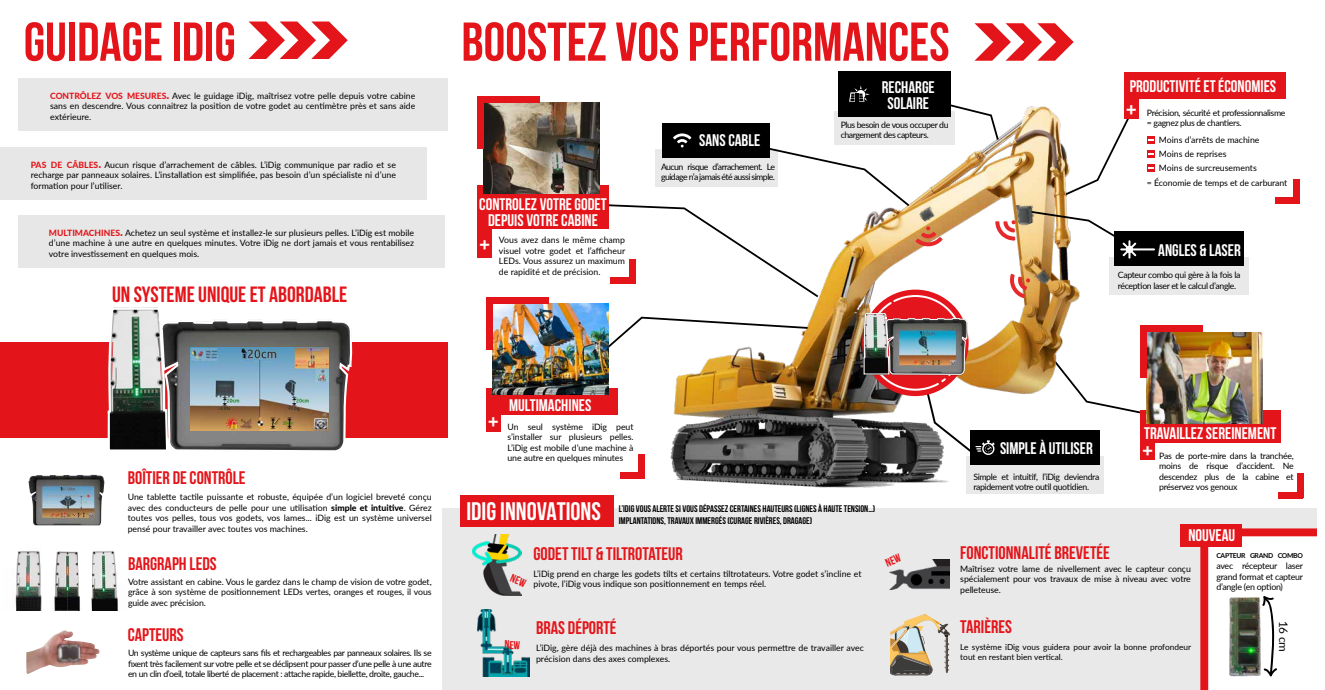
<style>
.page{position:relative;width:1325px;height:690px;background:#fff}
.page>*{position:absolute;margin:0;border:0;box-sizing:border-box;transform-origin:0 0}
.t1{font:700 54.6px "Bebas Neue";color:#e4151a}
.t2{font:700 26.34px "Bebas Neue";color:#fff}
.t3{font:700 25.38px "Bebas Neue";color:#fff}
.t4{font:700 22.05px "Bebas Neue";color:#e4151a}
.t5{font:700 18.2px "Bebas Neue";color:#e4151a}
.t6{font:700 16.8px/16.5px "Bebas Neue";color:#fff;text-align:center}
.t7{font:11.72px "Lato";color:#000}
.t8{font:700 9.62px/11.4px "Bebas Neue";color:#000}
.t9{font:8.84px/10.6px "Lato";letter-spacing:-.03em;color:#000;text-align:justify}
.t10{font:8.75px/10.5px "Lato";letter-spacing:-.01em;color:#000;text-align:justify}
.t11{font:8.75px/10.5px "Lato";letter-spacing:-.04em;color:#000}
.t12{font:8.75px/10.5px "Lato";letter-spacing:-.06em;color:#000}
.t13{font:8.75px/10.5px "Lato";letter-spacing:-.05em;color:#000}
.t14{font:8.31px/10px "Lato";color:#000}
.t15{font:700 6.83px "Lato";letter-spacing:-.045em;color:#000}
.s1{font-weight:800;font-size:8.58px;color:#e4151a}
.s2{font-weight:800;font-size:12.25px;color:#e4151a}
.s3{font-weight:800}
</style>
<div class="page">
<img style="left:26px;top:630px;width:74px;height:43px">
<img style="left:28px;top:474px;width:76px;height:51px">
<img style="left:54px;top:551px;width:25px;height:39px">
<img style="left:54px;top:590px;width:64px;height:20px">
<img style="left:16px;top:551px;width:25px;height:16px">
<img style="left:12px;top:567px;width:30px;height:43px">
<img style="left:78px;top:551px;width:38px;height:13px">
<img style="left:92px;top:564px;width:25px;height:26px">
<img style="left:78px;top:591px;width:13px;height:19px">
<div style="left:1109px;top:257px;width:140px;height:37px;background:#e9e9e9"></div>
<div style="left:1114px;top:231px;width:130px;height:34px;background:#000"></div>
<div style="left:442px;top:508px;width:882px;height:182px;background:#e9e9e9"></div>
<div style="left:0;top:342px;width:447px;height:95px;background:#e4151a"></div>
<svg style="left:248px;top:22px;width:100px;height:37px"></svg>
<svg style="left:974px;top:23px;width:99px;height:38px"></svg>
<div style="left:838px;top:72px;width:113px;height:45px;background:#000"></div>
<div style="left:460px;top:494px;width:153px;height:32px;background:#e4151a"></div>
<img style="left:477px;top:609px;width:52px;height:67px">
<img style="left:472px;top:534px;width:50px;height:61px">
<div style="left:477px;top:186px;width:131px;height:43px;background:#e4151a"></div>
<div style="left:477px;top:209px;width:15px;height:49px;background:#e4151a"></div>
<img style="left:483px;top:103px;width:110px;height:91px">
<div style="left:477px;top:96px;width:63px;height:7px;background:#e4151a"></div>
<div style="left:477px;top:96px;width:7px;height:52px;background:#e4151a"></div>
<div style="left:1140px;top:410px;width:140px;height:33px;background:#e4151a"></div>
<img style="left:1162px;top:332px;width:100px;height:91px">
<div style="left:1140px;top:325px;width:63px;height:7px;background:#e4151a"></div>
<div style="left:1278px;top:492px;width:25px;height:6px;background:#e4151a"></div>
<div style="left:1296px;top:473px;width:7px;height:25px;background:#e4151a"></div>
<div style="left:486px;top:387px;width:131px;height:27px;background:#e4151a"></div>
<div style="left:486px;top:391px;width:14px;height:40px;background:#e4151a"></div>
<img style="left:492px;top:303px;width:101px;height:92px">
<div style="left:486px;top:297px;width:62px;height:6px;background:#e4151a"></div>
<div style="left:486px;top:297px;width:6px;height:52px;background:#e4151a"></div>
<svg style="left:107px;top:307px;width:246px;height:144px"></svg>
<div style="left:1275px;top:197px;width:24px;height:6px;background:#e4151a"></div>
<div style="left:1293px;top:179px;width:6px;height:24px;background:#e4151a"></div>
<div style="left:1124px;top:72px;width:161px;height:27px;background:#e4151a"></div>
<img style="left:593px;top:85px;width:569px;height:437px">
<img style="left:890px;top:559px;width:59px;height:30px">
<svg style="left:890px;top:613px;width:59px;height:62px"></svg>
<div style="left:1180px;top:523px;width:62px;height:23px;background:#e4151a"></div>
<img style="left:190px;top:348px;width:138px;height:82px">
<div style="left:18px;top:215px;width:427px;height:52px;background:#e7e7e7"></div>
<div style="left:18px;top:78px;width:429px;height:52px;background:#e7e7e7"></div>
<div style="left:0;top:147px;width:427px;height:52px;background:#e7e7e7"></div>
<svg style="left:1200px;top:528px;width:117px;height:162px"></svg>
<div style="left:1317px;top:0;width:7px;height:690px;background:#fff"></div>
<svg style="left:890px;top:559px;width:11px;height:7px"></svg>
<svg style="left:505px;top:640px;width:15px;height:9px"></svg>
<svg style="left:510px;top:574px;width:12px;height:13px"></svg>
<h1 class="t1" style="left:24px;top:12px;width:213px">GUIDAGE IDIG</h1>
<h1 class="t1" style="left:461px;top:12px;width:489px">BOOSTEZ VOS PERFORMANCES</h1>
<h3 class="t6" style="left:881px;top:78px;width:54px">RECHARGE<br>SOLAIRE</h3>
<p class="t10" style="left:50px;top:90px;width:367px"><span class="s1">CONTRÔLEZ VOS MESURES</span><span class="s2">.</span> Avec le guidage iDig, maîtrisez votre pelle depuis votre cabine sans en descendre. Vous connaitrez la position de votre godet au centimètre près et sans aide extérieure.</p>
<p class="t10" style="left:31px;top:159px;width:367px"><span class="s1">PAS DE CÂBLES</span><span class="s2">.</span> Aucun risque d’arrachement de câbles. L’iDig communique par radio et se recharge par panneaux solaires. L’installation est simplifiée, pas besoin d’un spécialiste ni d’une formation pour l’utiliser.</p>
<p class="t10" style="left:49px;top:227px;width:367px"><span class="s1">MULTIMACHINES</span><span class="s2">.</span> Achetez un seul système et installez-le sur plusieurs pelles. L’iDig est mobile d’une machine à une autre en quelques minutes. Votre iDig ne dort jamais et vous rentabilisez votre investissement en quelques mois.</p>
<p class="t13" style="left:840px;top:119px;width:109px">Plus besoin de vous occuper du chargement des capteurs.</p>
<h3 class="t6" style="left:699px;top:132px;width:63px">SANS CABLE</h3>
<p class="t12" style="left:661px;top:161px;width:115px">Aucun risque d’arrachement. Le guidage n’a jamais été aussi simple.</p>
<h3 class="t6" style="left:479px;top:195px;width:129px">CONTROLEZ VOTRE GODET<br>DEPUIS VOTRE CABINE</h3>
<h2 class="t2" style="left:479px;top:231px;width:12px">+</h2>
<p class="t10" style="left:499px;top:234px;width:128px">Vous avez dans le même champ visuel votre godet et l’afficheur LEDs. Vous assurez un maximum de rapidité et de précision.</p>
<h3 class="t4" style="left:112px;top:282px;width:237px">UN SYSTEME UNIQUE ET ABORDABLE</h3>
<h3 class="t6" style="left:1129px;top:78px;width:148px">PRODUCTIVITÉ ET ÉCONOMIES</h3>
<h2 class="t2" style="left:1126px;top:95px;width:12px">+</h2>
<p class="t11" style="left:1146px;top:107px;width:140px">Précision, sécurité et professionnalisme = gagnez plus de chantiers.</p>
<p class="t10" style="left:1158px;top:133px;width:102px;line-height:13.9px;text-align:left">Moins d’arrêts de machine<br>Moins de reprises<br>Moins de surcreusements</p>
<p class="t10" style="left:1146px;top:177px;width:142px">= Économie de temps et de carburant</p>
<h3 class="t6" style="left:1158px;top:241px;width:84px">ANGLES &amp; LASER</h3>
<p class="t11" style="left:1117px;top:269px;width:124px">Capteur combo qui gère à la fois la réception laser et le calcul d’angle.</p>
<h3 class="t5" style="left:128px;top:468px;width:119px">BOÎTIER DE CONTRÔLE</h3>
<p class="t10" style="left:128px;top:491px;width:305px">Une tablette tactile puissante et robuste, équipée d’un logiciel breveté conçu avec des conducteurs de pelle pour une utilisation <span class="s3">simple et intuitive</span>. Gérez toutes vos pelles, tous vos godets, vos lames... iDig est un système universel pensé pour travailler avec toutes vos machines.</p>
<h3 class="t5" style="left:128px;top:553px;width:90px">BARGRAPH LEDS</h3>
<p class="t10" style="left:128px;top:576px;width:305px">Votre assistant en cabine. Vous le gardez dans le champ de vision de votre godet, grâce à son système de positionnement LEDs vertes, oranges et rouges, il vous guide avec précision.</p>
<h3 class="t5" style="left:128px;top:624px;width:57px">CAPTEURS</h3>
<p class="t10" style="left:128px;top:647px;width:305px">Un système unique de capteurs sans fils et rechargeables par panneaux solaires. Ils se fixent très facilement sur votre pelle et se déclipsent pour passer d’une pelle à une autre en un clin d’oeil, totale liberté de placement : attache rapide, biellette, droite, gauche...</p>
<h2 class="t2" style="left:488px;top:407px;width:12px">+</h2>
<h3 class="t6" style="left:509px;top:396px;width:84px">MULTIMACHINES</h3>
<p class="t10" style="left:507px;top:421px;width:127px">Un seul système iDig peut s’installer sur plusieurs pelles.<br>L’iDig est mobile d’une machine à une autre en quelques minutes</p>
<h3 class="t3" style="left:466px;top:497px;width:136px">IDIG INNOVATIONS</h3>
<p class="t8" style="left:619px;top:503px;width:258px">L’IDIG VOUS ALERTE SI VOUS DÉPASSEZ CERTAINES HAUTEURS (LIGNES À HAUTE TENSION…)<br>IMPLANTATIONS, TRAVAUX IMMERGÉS (CURAGE RIVIÈRES, DRAGAGE)</p>
<h3 class="t5" style="left:533px;top:543px;width:151px">GODET TILT &amp; TILTROTATEUR</h3>
<p class="t10" style="left:533px;top:568px;width:329px">L’iDig prend en charge les godets tilts et certains tiltrotateurs. Votre godet s’incline et pivote, l’iDig vous indique son positionnement en temps réel.</p>
<h3 class="t5" style="left:536px;top:618px;width:82px">BRAS DÉPORTÉ</h3>
<p class="t10" style="left:536px;top:642px;width:329px">L’iDig, gère déjà des machines à bras déportés pour vous permettre de travailler avec précision dans des axes complexes.</p>
<h3 class="t6" style="left:1000px;top:439px;width:94px">SIMPLE À UTILISER</h3>
<p class="t11" style="left:973px;top:470px;width:127px">Simple et intuitif, l’iDig deviendra rapidement votre outil quotidien.</p>
<h3 class="t6" style="left:1144px;top:425px;width:134px">TRAVAILLEZ SEREINEMENT</h3>
<h2 class="t2" style="left:1142px;top:436px;width:12px">+</h2>
<p class="t10" style="left:1159px;top:449px;width:136px">Pas de porte-mire dans la tranchée, moins de risque d’accident. Ne descendez plus de la cabine et préservez vos genoux</p>
<h3 class="t6" style="left:1188px;top:527px;width:48px">NOUVEAU</h3>
<p class="t15" style="left:1216px;top:551px;width:88px">CAPTEUR GRAND COMBO</p>
<p class="t9" style="left:1216px;top:560px;width:88px">avec récepteur laser grand format et capteur d’angle (en option)</p>
<h3 class="t5" style="left:960px;top:542px;width:151px">FONCTIONNALITÉ BREVETÉE</h3>
<p class="t10" style="left:960px;top:563px;width:232px">Maîtrisez votre lame de nivellement avec le capteur conçu spécialement pour vos travaux de mise à niveau avec votre pelleteuse.</p>
<h3 class="t5" style="left:960px;top:617px;width:53px">TARIÈRES</h3>
<p class="t14" style="left:960px;top:641px;width:232px">Le système iDig vous guidera pour avoir la bonne profondeur tout en restant bien vertical.</p>
<h3 class="t7" style="left:1291px;top:620px;width:33px;rotate:90deg">16 cm</h3>
</div>
